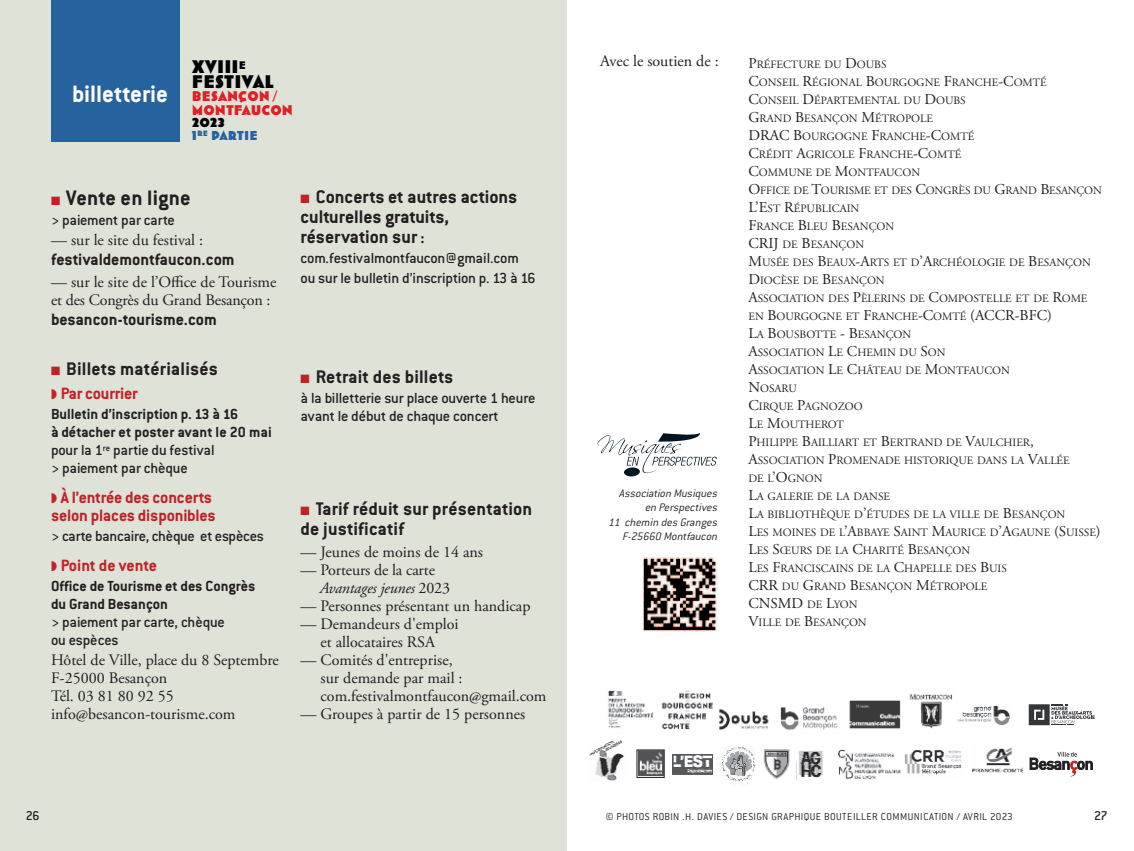
<style>
.page{position:relative;width:1134px;height:851px;background:#fff}
.page>*{position:absolute;margin:0;border:0;box-sizing:border-box;transform-origin:0 0}
.t1{font:700 26px "Conduit ITC";color:#fff}
.t2{font:700 23px "Conduit ITC";letter-spacing:.01em;color:#231f20}
.t3{font:700 20px/20px "Conduit ITC";color:#231f20}
.t4{font:700 18px/18px "Conduit ITC";letter-spacing:-.01em;color:#c02228;text-align:center}
.t5{font:700 18px "Conduit ITC";color:#231f20}
.t6{font:17.4px/15.2px "Bovine Poster";letter-spacing:.05em;color:#000103}
.t7{font:16px/18px "Adobe Garamond Pro";color:#231f20}
.t8{font:500 16px/18px "Conduit ITC";letter-spacing:-.015em;color:#231f20}
.t9{font:700 16px/18px "Conduit ITC";color:#231f20}
.t10{font:15px "Adobe Garamond Pro";color:#231f20}
.t11{font:500 14px "Conduit ITC";color:#231f20}
.t12{font:13.4px/13.4px "Bovine Poster";letter-spacing:.05em;color:#e01f26}
.t13{font:12.2px/12.6px "Bovine Poster";letter-spacing:.05em;color:#26629d}
.t14{font:italic 300 12px/14.4px "Conduit ITC";color:#231f20;text-align:right}
.t15{font:11.2px/18px "Adobe Garamond Pro";color:#231f20}
.t16{font:300 11px "Conduit ITC";letter-spacing:.035em;color:#231f20}
.s1{color:#000103}
.s2{color:#c02228}
.s3{font-weight:500}
.s4{font-size:18px}
.s5{font-style:italic}
.s6{font-size:15px}
.s7{font-size:11.2px}
</style>
<div class="page">
<div style="left:0;top:0;width:567px;height:850px;background:#dfe2d7"></div>
<div style="left:51px;top:0;width:129px;height:142px;background:#26629d"></div>
<svg style="left:597px;top:433px;width:120px;height:40px"></svg>
<div style="left:624px;top:467px;width:16px;height:9px;background:#001522;border-radius:50%"></div>
<img style="left:644px;top:557px;width:73px;height:74px">
<svg style="left:1030px;top:751px;width:62px;height:25px"></svg>
<img style="left:838px;top:749px;width:63px;height:30px">
<img style="left:972px;top:747px;width:51px;height:26px">
<img style="left:718px;top:746px;width:38px;height:38px">
<img style="left:795px;top:750px;width:28px;height:31px">
<img style="left:764px;top:749px;width:26px;height:30px">
<img style="left:904px;top:750px;width:58px;height:25px">
<img style="left:608px;top:690px;width:344px;height:40px">
<img style="left:639px;top:751px;width:23px;height:24px">
<div style="left:637px;top:749px;width:27px;height:28px;border:1px solid #231f20"></div>
<svg style="left:1029px;top:704px;width:66px;height:21px"></svg>
<img style="left:672px;top:754px;width:41px;height:20px">
<img style="left:957px;top:706px;width:53px;height:19px">
<img style="left:589px;top:740px;width:35px;height:41px">
<h1 class="t1" style="left:72px;top:86px;width:98px">billetterie</h1>
<h3 class="t6" style="left:192px;top:59px;width:83px">XVIII<sup>E<br></sup>FESTIVAL</h3>
<p class="t12" style="left:192px;top:90px;width:102px">BESANÇON /<br>MONTFAUCON</p>
<p class="t13" style="left:192px;top:117px;width:67px"><span class="s1">2023<br></span>1<sup>RE</sup> PARTIE</p>
<h2 class="t2" style="left:51px;top:190px;width:141px"><span class="s2">■</span> Vente en ligne</h2>
<h3 class="t8" style="left:51px;top:212px;width:125px">&gt; paiement par carte</h3>
<h3 class="t7" style="left:51px;top:232px;width:154px">— SUR LE SITE DU FESTIVAL :</h3>
<h3 class="t5" style="left:51px;top:253px;width:185px">festivaldemontfaucon.com</h3>
<h3 class="t7" style="left:51px;top:274px;width:227px">— SUR LE SITE DE L’OFFICE DE TOURISME<br>ET DES CONGRÈS DU GRAND BESANÇON :</h3>
<h3 class="t5" style="left:51px;top:313px;width:167px">besancon-tourisme.com</h3>
<h3 class="t3" style="left:51px;top:361px;width:169px"><span class="s2">■</span> Billets matérialisés</h3>
<h3 class="t4" style="left:61px;top:386px;width:79px">Par courrier</h3>
<h3 class="t9" style="left:51px;top:406px;width:222px">Bulletin d’inscription p. 13 à 16<br>à détacher et poster avant le 20 mai <span class="s3">pour la 1</span><sup>re</sup> <span class="s3">partie du festival<br>&gt; paiement par chèque</span></h3>
<h3 class="t4" style="left:51px;top:490px;width:166px">À l’entrée des concerts selon places disponibles</h3>
<h3 class="t8" style="left:51px;top:528px;width:214px">&gt; carte bancaire, chèque et espèces</h3>
<h3 class="t4" style="left:61px;top:558px;width:98px">Point de vente</h3>
<h3 class="t9" style="left:51px;top:578px;width:206px">Office de Tourisme et des Congrès du Grand Besançon</h3>
<h3 class="t8" style="left:51px;top:614px;width:175px">&gt; paiement par carte, chèque ou espèces</h3>
<h3 class="t7" style="left:51px;top:652px;width:229px">HÔTEL DE VILLE, PLACE DU 8 SEPTEMBRE<br>F-25000 BESANÇON<br>TÉL. 03 81 80 92 55<br>INFO@BESANCON-TOURISME.COM</h3>
<h3 class="t3" style="left:301px;top:189px;width:218px"><span class="s2">■</span> Concerts et autres actions culturelles gratuits, réservation sur <span class="s4">:</span></h3>
<h3 class="t8" style="left:301px;top:249px;width:237px;line-height:20px">com.festivalmontfaucon@gmail.com ou sur le bulletin d’inscription p. 13 à 16</h3>
<h3 class="t3" style="left:301px;top:369px;width:154px"><span class="s2">■</span> Retrait des billets</h3>
<h3 class="t8" style="left:301px;top:390px;width:237px">à la billetterie sur place ouverte 1 heure avant le début de chaque concert</h3>
<h3 class="t3" style="left:301px;top:501px;width:233px"><span class="s2">■</span> Tarif réduit sur présentation de justificatif</h3>
<h3 class="t7" style="left:301px;top:544px;width:184px">— JEUNES DE MOINS DE 14 ANS</h3>
<h3 class="t7" style="left:320px;top:562px;width:132px;text-indent:-19px">— PORTEURS DE LA CARTE<br><span class="s5">Avantages jeunes</span> 2023</h3>
<h3 class="t7" style="left:301px;top:598px;width:231px">— PERSONNES PRÉSENTANT UN HANDICAP</h3>
<h3 class="t7" style="left:301px;top:616px;width:160px;text-align:center">— DEMANDEURS D'EMPLOI<br>ET ALLOCATAIRES RSA</h3>
<h3 class="t7" style="left:321px;top:652px;width:227px;text-indent:-20px">— COMITÉS D'ENTREPRISE,<br>SUR DEMANDE PAR MAIL :<br>COM.FESTIVALMONTFAUCON@GMAIL.COM</h3>
<h3 class="t7" style="left:301px;top:706px;width:226px">— GROUPES À PARTIR DE 15 PERSONNES</h3>
<h3 class="t7" style="left:600px;top:54px;width:120px">AVEC LE SOUTIEN DE :</h3>
<p class="t14" style="left:608px;top:487px;width:113px">Association Musiques en Perspectives<br>11 chemin des Granges<br>F-25660 Montfaucon</p>
<p class="t15" style="left:748px;top:56px;width:355px"><span class="s6">P</span>RÉFECTURE DU <span class="s6">D</span>OUBS<br><span class="s6">C</span>ONSEIL <span class="s6">R</span>ÉGIONAL <span class="s6">B</span>OURGOGNE <span class="s6">F</span>RANCHE<span class="s6">-C</span>OMTÉ<br><span class="s6">C</span>ONSEIL <span class="s6">D</span>ÉPARTEMENTAL DU <span class="s6">D</span>OUBS<br><span class="s6">G</span>RAND <span class="s6">B</span>ESANÇON <span class="s6">M</span>ÉTROPOLE<br><span class="s6">DRAC B</span>OURGOGNE <span class="s6">F</span>RANCHE<span class="s6">-C</span>OMTÉ<br><span class="s6">C</span>RÉDIT <span class="s6">A</span>GRICOLE <span class="s6">F</span>RANCHE<span class="s6">-C</span>OMTÉ<br><span class="s6">C</span>OMMUNE DE <span class="s6">M</span>ONTFAUCON<br><span class="s6">O</span>FFICE DE <span class="s6">T</span>OURISME ET DES <span class="s6">C</span>ONGRÈS DU <span class="s6">G</span>RAND <span class="s6">B</span>ESANÇON<br><span class="s6">L’E</span>ST <span class="s6">R</span>ÉPUBLICAIN<br><span class="s6">F</span>RANCE <span class="s6">B</span>LEU <span class="s6">B</span>ESANÇON<br><span class="s6">CRIJ</span> DE <span class="s6">B</span>ESANÇON<br><span class="s6">M</span>USÉE DES <span class="s6">B</span>EAUX<span class="s6">-A</span>RTS ET D<span class="s6">’A</span>RCHÉOLOGIE DE <span class="s6">B</span>ESANÇON<br><span class="s6">D</span>IOCÈSE DE <span class="s6">B</span>ESANÇON<br><span class="s6">A</span>SSOCIATION DES <span class="s6">P</span>ÈLERINS DE <span class="s6">C</span>OMPOSTELLE ET DE <span class="s6">R</span>OME<br>EN <span class="s6">B</span>OURGOGNE ET <span class="s6">F</span>RANCHE<span class="s6">-C</span>OMTÉ <span class="s6">(ACCR-BFC)<br>L</span>A <span class="s6">B</span>OUSBOTTE <span class="s6">- B</span>ESANÇON<br><span class="s6">A</span>SSOCIATION <span class="s6">L</span>E <span class="s6">C</span>HEMIN DU <span class="s6">S</span>ON<br><span class="s6">A</span>SSOCIATION <span class="s6">L</span>E <span class="s6">C</span>HÂTEAU DE <span class="s6">M</span>ONTFAUCON<br><span class="s6">N</span>OSARU<br><span class="s6">C</span>IRQUE <span class="s6">P</span>AGNOZOO<br><span class="s6">L</span>E <span class="s6">M</span>OUTHEROT<br><span class="s6">P</span>HILIPPE <span class="s6">B</span>AILLIART ET <span class="s6">B</span>ERTRAND DE <span class="s6">V</span>AULCHIER<span class="s6">,<br>A</span>SSOCIATION <span class="s6">P</span>ROMENADE HISTORIQUE DANS LA <span class="s6">V</span>ALLÉE<br>DE L<span class="s6">’O</span>GNON<br><span class="s6">L</span>A GALERIE DE LA DANSE<br><span class="s6">L</span>A BIBLIOTHÈQUE D<span class="s6">’</span>ÉTUDES DE LA VILLE DE <span class="s6">B</span>ESANÇON<br><span class="s6">L</span>ES MOINES DE L<span class="s6">’A</span>BBAYE <span class="s6">S</span>AINT <span class="s6">M</span>AURICE D<span class="s6">’A</span>GAUNE <span class="s6">(S</span>UISSE<span class="s6">)<br>L</span>ES <span class="s6">S</span>ŒURS DE LA <span class="s6">C</span>HARITÉ <span class="s6">B</span>ESANÇON<br><span class="s6">L</span>ES <span class="s6">F</span>RANCISCAINS DE LA <span class="s6">C</span>HAPELLE DES <span class="s6">B</span>UIS<br><span class="s6">CRR</span> DU <span class="s6">G</span>RAND <span class="s6">B</span>ESANÇON <span class="s6">M</span>ÉTROPOLE</p>
<h3 class="t10" style="left:748px;top:597px;width:111px">CNSMD <span class="s7">DE</span> L<span class="s7">YON</span></h3>
<p class="t15" style="left:748px;top:614px;width:120px"><span class="s6">V</span>ILLE DE <span class="s6">B</span>ESANÇON</p>
<p class="t11" style="left:26px;top:811px;width:15px">26</p>
<p class="t11" style="left:1094px;top:811px;width:15px">27</p>
<p class="t16" style="left:606px;top:812px;width:408px">© PHOTOS ROBIN .H. DAVIES / DESIGN GRAPHIQUE BOUTEILLER COMMUNICATION / AVRIL 2023</p>
</div>
